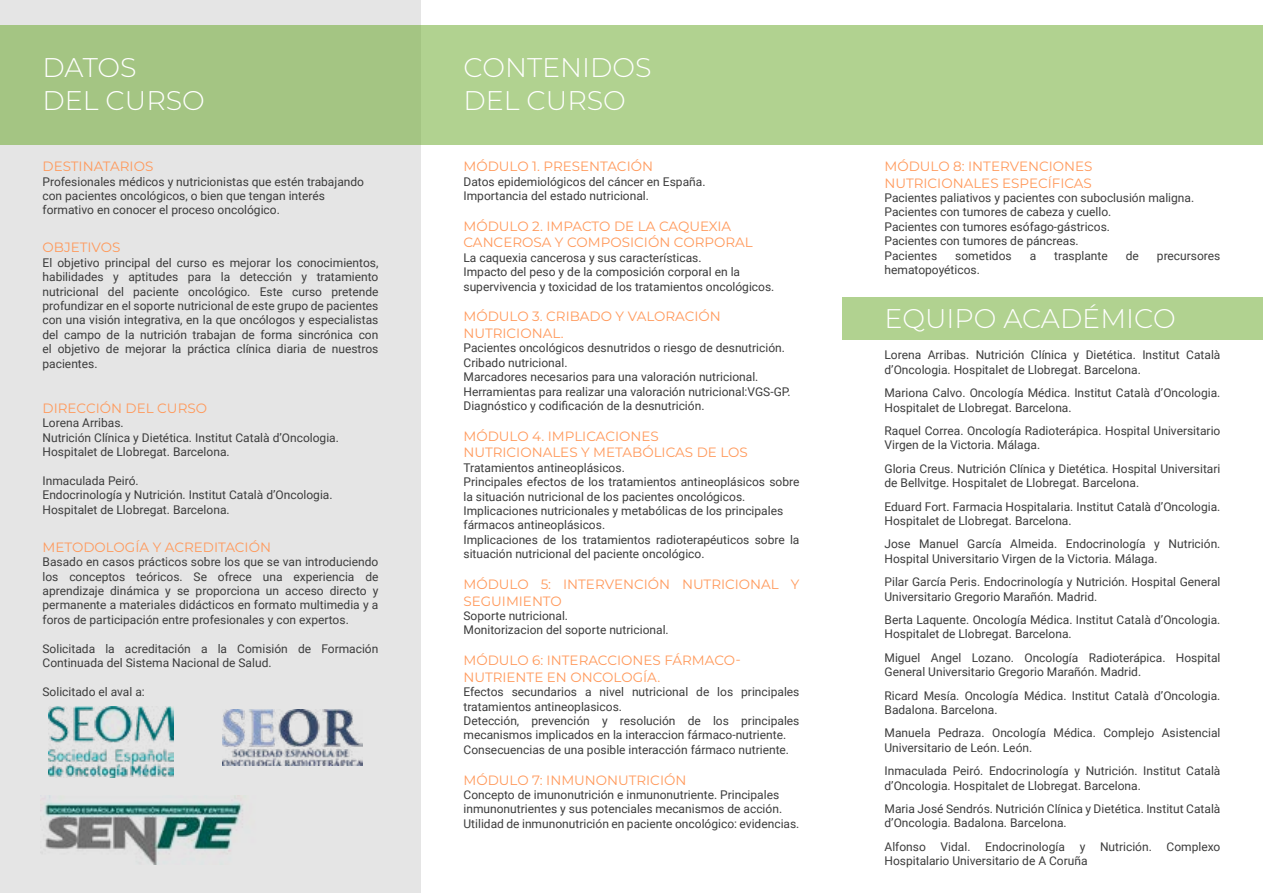
<style>
.page{position:relative;width:1263px;height:893px;background:#fff}
.page>*{position:absolute;margin:0;border:0;box-sizing:border-box;transform-origin:0 0}
.t1{font:300 27px/32.4px "Montserrat";color:#fff}
.t2{font:13.5px/16.5px "Montserrat";color:#ff995b}
.t3{font:12px/14.4px "Roboto";color:#3c3c3c}
</style>
<div class="page">
<div style="left:0;top:0;width:421px;height:893px;background:#e5e5e5"></div>
<div style="left:0;top:26px;width:1263px;height:119px;background:linear-gradient(to right,#a4c583,#b5d694)"></div>
<div style="left:842px;top:297px;width:421px;height:42px;background:#b1d290"></div>
<img style="left:48px;top:706px;width:125px;height:71px">
<img style="left:40px;top:795px;width:203px;height:70px">
<img style="left:222px;top:709px;width:141px;height:56px">
<h1 class="t1" style="left:43px;top:51px;width:164px">DATOS<br>DEL CURSO</h1>
<p class="t2" style="left:43px;top:158px;width:112px">DESTINATARIOS</p>
<p class="t3" style="left:43px;top:174px;width:323px">Profesionales médicos y nutricionistas que estén trabajando con pacientes oncológicos, o bien que tengan interés formativo en conocer el proceso oncológico.</p>
<p class="t2" style="left:43px;top:239px;width:79px">OBJETIVOS</p>
<p class="t3" style="left:43px;top:255px;width:337px;text-align:justify">El objetivo principal del curso es mejorar los conocimientos, habilidades y aptitudes para la detección y tratamiento nutricional del paciente oncológico. Este curso pretende profundizar en el soporte nutricional de este grupo de pacientes con una visión integrativa, en la que oncólogos y especialistas del campo de la nutrición trabajan de forma sincrónica con el objetivo de mejorar la práctica clínica diaria de nuestros pacientes.</p>
<p class="t2" style="left:43px;top:399px;width:166px">DIRECCIÓN DEL CURSO</p>
<p class="t3" style="left:43px;top:415px;width:298px">Lorena Arribas.<br>Nutrición Clínica y Dietética. Institut Català d’Oncologia.<br>Hospitalet de Llobregat. Barcelona.</p>
<p class="t3" style="left:43px;top:473px;width:292px">Inmaculada Peiró.<br>Endocrinología y Nutrición. Institut Català d’Oncologia.<br>Hospitalet de Llobregat. Barcelona.</p>
<p class="t2" style="left:43px;top:538px;width:230px">METODOLOGÍA Y ACREDITACIÓN</p>
<p class="t3" style="left:43px;top:554px;width:337px;text-align:justify">Basado en casos prácticos sobre los que se van introduciendo los conceptos teóricos. Se ofrece una experiencia de aprendizaje dinámica y se proporciona un acceso directo y permanente a materiales didácticos en formato multimedia y a foros de participación entre profesionales y con expertos.</p>
<p class="t3" style="left:43px;top:641px;width:337px">Solicitada la acreditación a la Comisión de Formación<br>Continuada del Sistema Nacional de Salud.</p>
<p class="t3" style="left:43px;top:684px;width:104px">Solicitado el aval a:</p>
<h1 class="t1" style="left:463px;top:51px;width:190px">CONTENIDOS<br>DEL CURSO</h1>
<p class="t2" style="left:463px;top:158px;width:191px">MÓDULO 1. PRESENTACIÓN</p>
<p class="t3" style="left:463px;top:174px;width:243px">Datos epidemiológicos del cáncer en España.<br>Importancia del estado nutricional.</p>
<p class="t2" style="left:463px;top:217px;width:291px">MÓDULO 2. IMPACTO DE LA CAQUEXIA<br>CANCEROSA Y COMPOSICIÓN CORPORAL</p>
<p class="t3" style="left:463px;top:250px;width:312px">La caquexia cancerosa y sus características.<br>Impacto del peso y de la composición corporal en la supervivencia y toxicidad de los tratamientos oncológicos.</p>
<p class="t2" style="left:463px;top:308px;width:259px">MÓDULO 3. CRIBADO Y VALORACIÓN<br>NUTRICIONAL.</p>
<p class="t3" style="left:463px;top:340px;width:329px">Pacientes oncológicos desnutridos o riesgo de desnutrición.<br>Cribado nutricional.<br>Marcadores necesarios para una valoración nutricional.<br>Herramientas para realizar una valoración nutricional:VGS-GP.<br>Diagnóstico y codificación de la desnutrición.</p>
<p class="t2" style="left:463px;top:427px;width:286px">MÓDULO 4. IMPLICACIONES<br>NUTRICIONALES Y METABÓLICAS DE LOS</p>
<p class="t3" style="left:463px;top:460px;width:337px">Tratamientos antineoplásicos.<br>Principales efectos de los tratamientos antineoplásicos sobre la situación nutricional de los pacientes oncológicos.<br>Implicaciones nutricionales y metabólicas de los principales fármacos antineoplásicos.<br>Implicaciones de los tratamientos radioterapéuticos sobre la situación nutricional del paciente oncológico.</p>
<p class="t2" style="left:463px;top:575px;width:337px">MÓDULO 5: INTERVENCIÓN NUTRICIONAL Y<br>SEGUIMIENTO</p>
<p class="t3" style="left:463px;top:608px;width:207px">Soporte nutricional.<br>Monitorizacion del soporte nutricional.</p>
<p class="t2" style="left:463px;top:652px;width:279px">MÓDULO 6: INTERACCIONES FÁRMACO-<br>NUTRIENTE EN ONCOLOGÍA.</p>
<p class="t3" style="left:463px;top:684px;width:337px">Efectos secundarios a nivel nutricional de los principales tratamientos antineoplasicos.<br>Detección, prevención y resolución de los principales mecanismos implicados en la interaccion fármaco-nutriente.<br>Consecuencias de una posible interacción fármaco nutriente.</p>
<p class="t2" style="left:463px;top:771px;width:224px">MÓDULO 7: INMUNONUTRICIÓN</p>
<p class="t3" style="left:463px;top:787px;width:337px">Concepto de imunonutrición e inmunonutriente. Principales inmunonutrientes y sus potenciales mecanismos de acción.<br>Utilidad de inmunonutrición en paciente oncológico: evidencias.</p>
<p class="t2" style="left:884px;top:158px;width:209px">MÓDULO 8: INTERVENCIONES<br>NUTRICIONALES ESPECÍFICAS</p>
<p class="t3" style="left:884px;top:190px;width:311px">Pacientes paliativos y pacientes con suboclusión maligna.<br>Pacientes con tumores de cabeza y cuello.<br>Pacientes con tumores esófago-gástricos.<br>Pacientes con tumores de páncreas.<br>Pacientes</p>
<p class="t3" style="left:955px;top:248px;width:58px">sometidos</p>
<p class="t3" style="left:1030px;top:248px;width:8px">a</p>
<p class="t3" style="left:1054px;top:248px;width:55px">trasplante</p>
<p class="t3" style="left:1126px;top:248px;width:15px">de</p>
<p class="t3" style="left:1157px;top:248px;width:65px">precursores</p>
<p class="t3" style="left:884px;top:262px;width:97px">hematopoyéticos.</p>
<h1 class="t1" style="left:884px;top:301px;width:293px">EQUIPO ACADÉMICO</h1>
<p class="t3" style="left:884px;top:347px;width:337px">Lorena Arribas. Nutrición Clínica y Dietética. Institut Català d’Oncologia. Hospitalet de Llobregat. Barcelona.</p>
<p class="t3" style="left:884px;top:385px;width:337px">Mariona Calvo. Oncología Médica. Institut Català d’Oncologia.<br>Hospitalet de Llobregat. Barcelona.</p>
<p class="t3" style="left:884px;top:423px;width:337px">Raquel Correa. Oncología Radioterápica. Hospital Universitario<br>Virgen de la Victoria. Málaga.</p>
<p class="t3" style="left:884px;top:461px;width:337px">Gloria Creus. Nutrición Clínica y Dietética. Hospital Universitari de Bellvitge. Hospitalet de Llobregat. Barcelona.</p>
<p class="t3" style="left:884px;top:499px;width:337px">Eduard Fort. Farmacia Hospitalaria. Institut Català d’Oncologia.<br>Hospitalet de Llobregat. Barcelona.</p>
<p class="t3" style="left:884px;top:536px;width:337px">Jose Manuel García Almeida. Endocrinología y Nutrición.<br>Hospital Universitario Virgen de la Victoria. Málaga.</p>
<p class="t3" style="left:884px;top:574px;width:337px">Pilar García Peris. Endocrinología y Nutrición. Hospital General<br>Universitario Gregorio Marañón. Madrid.</p>
<p class="t3" style="left:884px;top:612px;width:337px">Berta Laquente. Oncología Médica. Institut Català d’Oncologia.<br>Hospitalet de Llobregat. Barcelona.</p>
<p class="t3" style="left:884px;top:650px;width:337px">Miguel Angel Lozano. Oncología Radioterápica. Hospital<br>General Universitario Gregorio Marañón. Madrid.</p>
<p class="t3" style="left:884px;top:688px;width:337px">Ricard Mesía. Oncología Médica. Institut Català d’Oncologia.<br>Badalona. Barcelona.</p>
<p class="t3" style="left:884px;top:725px;width:337px">Manuela Pedraza. Oncología Médica. Complejo Asistencial<br>Universitario de León. León.</p>
<p class="t3" style="left:884px;top:763px;width:337px">Inmaculada Peiró. Endocrinología y Nutrición. Institut Català d’Oncologia. Hospitalet de Llobregat. Barcelona.</p>
<p class="t3" style="left:884px;top:801px;width:337px">Maria José Sendrós. Nutrición Clínica y Dietética. Institut Català d’Oncologia. Badalona. Barcelona.</p>
<p class="t3" style="left:884px;top:839px;width:337px">Alfonso Vidal. Endocrinología y Nutrición. Complexo<br>Hospitalario Universitario de A Coruña</p>
</div>
